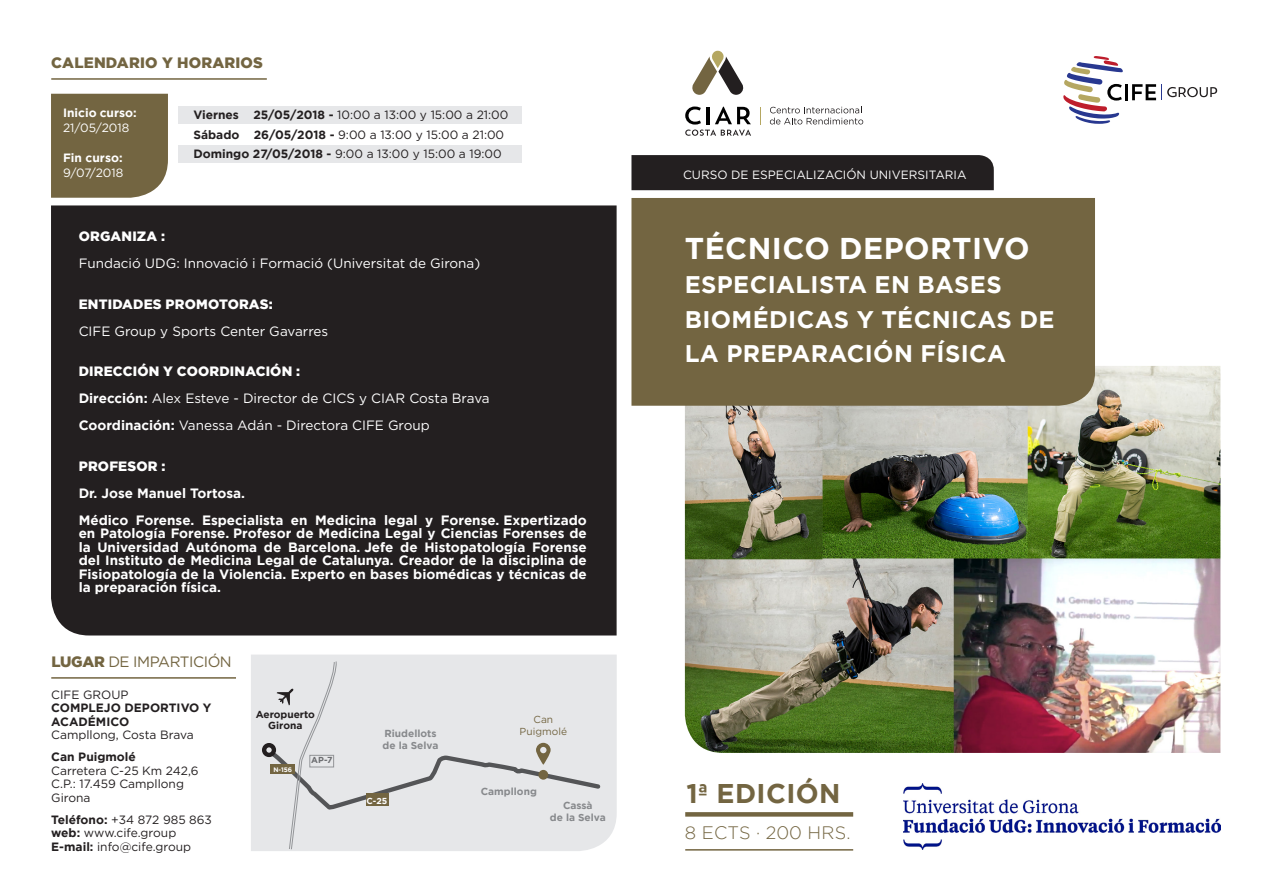
<style>
.page{position:relative;width:1263px;height:893px;background:#fff}
.page>*{position:absolute;margin:0;border:0;box-sizing:border-box;transform-origin:0 0}
.t1{font:700 30px "Gotham HTF";letter-spacing:.015em;color:#fff}
.t2{font:700 27px "Gotham HTF";letter-spacing:.015em;color:#736541}
.t3{font:700 24px/34.5px "Gotham HTF";letter-spacing:.015em;color:#fff}
.t4{font:300 18px "Gotham HTF";letter-spacing:.015em;color:#736541}
.t5{font:900 15px "Gotham HTF";letter-spacing:.015em;color:#736541}
.t6{font:15px "Gotham HTF";letter-spacing:-.03em;color:#736541}
.t7{font:700 13.5px/13.5px "Gotham HTF";color:#fff;text-align:justify}
.t8{font:13.5px "Gotham HTF";color:#fff}
.t9{font:900 13.5px "Gotham HTF";letter-spacing:.015em;color:#fff}
.t10{font:12px "Gotham HTF";color:#231f20}
.t11{font:12px "Gotham HTF";color:#fff}
.t12{font:700 12px/13.5px "Gotham HTF";color:#231f20}
.t13{font:700 12px "Gotham HTF";color:#fff}
.t14{font:700 10.2px "Gotham HTF";color:#87898c}
.t15{font:700 10.2px "Gotham HTF";color:#231f20}
.t16{font:10.2px/11.6px "Gotham HTF";color:#736541;text-align:center}
.t17{font:700 8.7px "Gotham HTF";color:#fff}
.t18{font:700 8.7px "Gotham HTF";color:#6c6d70}
.t19{font:700 6.45px "Gotham HTF";color:#fff}
.s1{font-weight:700}
.s2{font-weight:900}
</style>
<div class="page">
<div style="left:251px;top:655px;width:366px;height:196px;background:#e6e7e9"></div>
<div style="left:51px;top:94px;width:117px;height:104px;background:#736541"></div>
<div style="left:179px;top:145px;width:343px;height:17px;background:#e6e7e9"></div>
<div style="left:179px;top:106px;width:343px;height:17px;background:#e6e7e9"></div>
<img style="left:685px;top:366px;width:535px;height:387px">
<div style="left:631px;top:198px;width:464px;height:208px;background:#736541"></div>
<div style="left:51px;top:205px;width:566px;height:430px;background:#231f20"></div>
<div style="left:685px;top:812px;width:168px;height:5px;background:#736541"></div>
<svg style="left:770px;top:107px;width:93px;height:17px"></svg>
<svg style="left:685px;top:107px;width:66px;height:29px"></svg>
<svg style="left:692px;top:51px;width:52px;height:44px"></svg>
<svg style="left:760px;top:107px;width:1px;height:17px"></svg>
<div style="left:631px;top:155px;width:363px;height:35px;background:#231f20"></div>
<hr style="left:51px;top:677px;width:185px;height:2px;background:#736541">
<div style="left:262px;top:743px;width:14px;height:14px;border:4px solid #231f20;border-radius:50%"></div>
<hr style="left:1125px;top:84px;width:3px;height:16px;background:#000">
<svg style="left:1132px;top:84px;width:24px;height:16px"></svg>
<svg style="left:1063px;top:56px;width:60px;height:68px"></svg>
<svg style="left:1167px;top:87px;width:50px;height:11px"></svg>
<hr style="left:685px;top:849px;width:168px;height:2px;background:#736541">
<hr style="left:51px;top:78px;width:216px;height:2px;background:#736541">
<div style="left:270px;top:660px;width:333px;height:190px;background:#e6e7e9"></div>
<div style="left:270px;top:765px;width:24px;height:9px;background:#736541"></div>
<div style="left:309px;top:755px;width:25px;height:12px;border:1px solid #939598"></div>
<img style="left:904px;top:784px;width:316px;height:66px">
<p class="t5" style="left:51px;top:54px;width:213px">CALENDARIO Y HORARIOS</p>
<p class="t13" style="left:63px;top:106px;width:75px">Inicio curso:</p>
<p class="t11" style="left:63px;top:121px;width:68px">21/05/2018</p>
<p class="t13" style="left:63px;top:151px;width:61px">Fin curso:</p>
<p class="t11" style="left:63px;top:166px;width:62px">9/07/2018</p>
<p class="t10" style="left:193px;top:108px;width:316px"><span class="s1">Viernes 25/05/2018 -</span> 10:00 a 13:00 y 15:00 a 21:00</p>
<p class="t10" style="left:193px;top:128px;width:312px"><span class="s1">Sábado 26/05/2018 -</span> 9:00 a 13:00 y 15:00 a 21:00</p>
<p class="t10" style="left:193px;top:147px;width:310px"><span class="s1">Domingo 27/05/2018 -</span> 9:00 a 13:00 y 15:00 a 19:00</p>
<p class="t9" style="left:79px;top:228px;width:88px">ORGANIZA :</p>
<p class="t8" style="left:79px;top:256px;width:403px">Fundació UDG: Innovació i Formació (Universitat de Girona)</p>
<p class="t9" style="left:79px;top:296px;width:195px">ENTIDADES PROMOTORAS:</p>
<p class="t8" style="left:79px;top:323px;width:251px">CIFE Group y Sports Center Gavarres</p>
<p class="t9" style="left:79px;top:363px;width:223px">DIRECCIÓN Y COORDINACIÓN :</p>
<p class="t8" style="left:79px;top:391px;width:413px"><span class="s1">Dirección:</span> Alex Esteve - Director de CICS y CIAR Costa Brava</p>
<p class="t8" style="left:79px;top:418px;width:353px"><span class="s1">Coordinación:</span> Vanessa Adán - Directora CIFE Group</p>
<p class="t9" style="left:79px;top:458px;width:88px">PROFESOR :</p>
<p class="t7" style="left:79px;top:486px;width:168px">Dr. Jose Manuel Tortosa.</p>
<p class="t7" style="left:79px;top:513px;width:510px">Médico Forense. Especialista en Medicina legal y Forense. Expertizado en Patología Forense. Profesor de Medicina Legal y Ciencias Forenses de la Universidad Autónoma de Barcelona. Jefe de Histopatología Forense del Instituto de Medicina Legal de Catalunya. Creador de la disciplina de Fisiopatología de la Violencia. Experto en bases biomédicas y técnicas de la preparación física.</p>
<p class="t6" style="left:51px;top:654px;width:182px"><span class="s2">LUGAR</span> DE IMPARTICIÓN</p>
<p class="t10" style="left:51px;top:688px;width:79px">CIFE GROUP</p>
<p class="t12" style="left:51px;top:701px;width:162px">COMPLEJO DEPORTIVO Y<br>ACADÉMICO</p>
<p class="t10" style="left:51px;top:728px;width:144px">Campllong, Costa Brava</p>
<p class="t12" style="left:51px;top:750px;width:86px">Can Puigmolé</p>
<p class="t10" style="left:51px;top:764px;width:149px">Carretera C-25 Km 242,6</p>
<p class="t10" style="left:51px;top:777px;width:134px">C.P.: 17.459 Campllong</p>
<p class="t10" style="left:51px;top:791px;width:41px">Girona</p>
<p class="t10" style="left:51px;top:813px;width:162px"><span class="s1">Teléfono:</span> +34 872 985 863</p>
<p class="t10" style="left:51px;top:826px;width:127px"><span class="s1">web:</span> www.cife.group</p>
<p class="t10" style="left:51px;top:840px;width:141px"><span class="s1">E-mail:</span> info@cife.group</p>
<p class="t15" style="left:256px;top:708px;width:61px">Aeropuerto</p>
<p class="t15" style="left:268px;top:720px;width:36px">Girona</p>
<p class="t19" style="left:273px;top:766px;width:20px">N-156</p>
<p class="t18" style="left:311px;top:755px;width:23px">AP-7</p>
<p class="t14" style="left:384px;top:728px;width:53px">Riudellots</p>
<p class="t14" style="left:383px;top:739px;width:57px">de la Selva</p>
<p class="t17" style="left:367px;top:795px;width:22px">C-25</p>
<p class="t16" style="left:520px;top:714px;width:49px">Can<br>Puigmolé</p>
<p class="t14" style="left:481px;top:785px;width:58px">Campllong</p>
<p class="t14" style="left:563px;top:799px;width:31px">Cassà</p>
<p class="t14" style="left:550px;top:811px;width:57px">de la Selva</p>
<p class="t11" style="left:683px;top:169px;width:285px">CURSO DE ESPECIALIZACIÓN UNIVERSITARIA</p>
<p class="t1" style="left:685px;top:231px;width:346px">TÉCNICO DEPORTIVO</p>
<p class="t3" style="left:685px;top:267px;width:371px">ESPECIALISTA EN BASES<br>BIOMÉDICAS Y TÉCNICAS DE<br>LA PREPARACIÓN FÍSICA</p>
<p class="t2" style="left:686px;top:778px;width:156px">1ª EDICIÓN</p>
<p class="t4" style="left:685px;top:822px;width:167px">8 ECTS · 200 HRS.</p>
</div>
